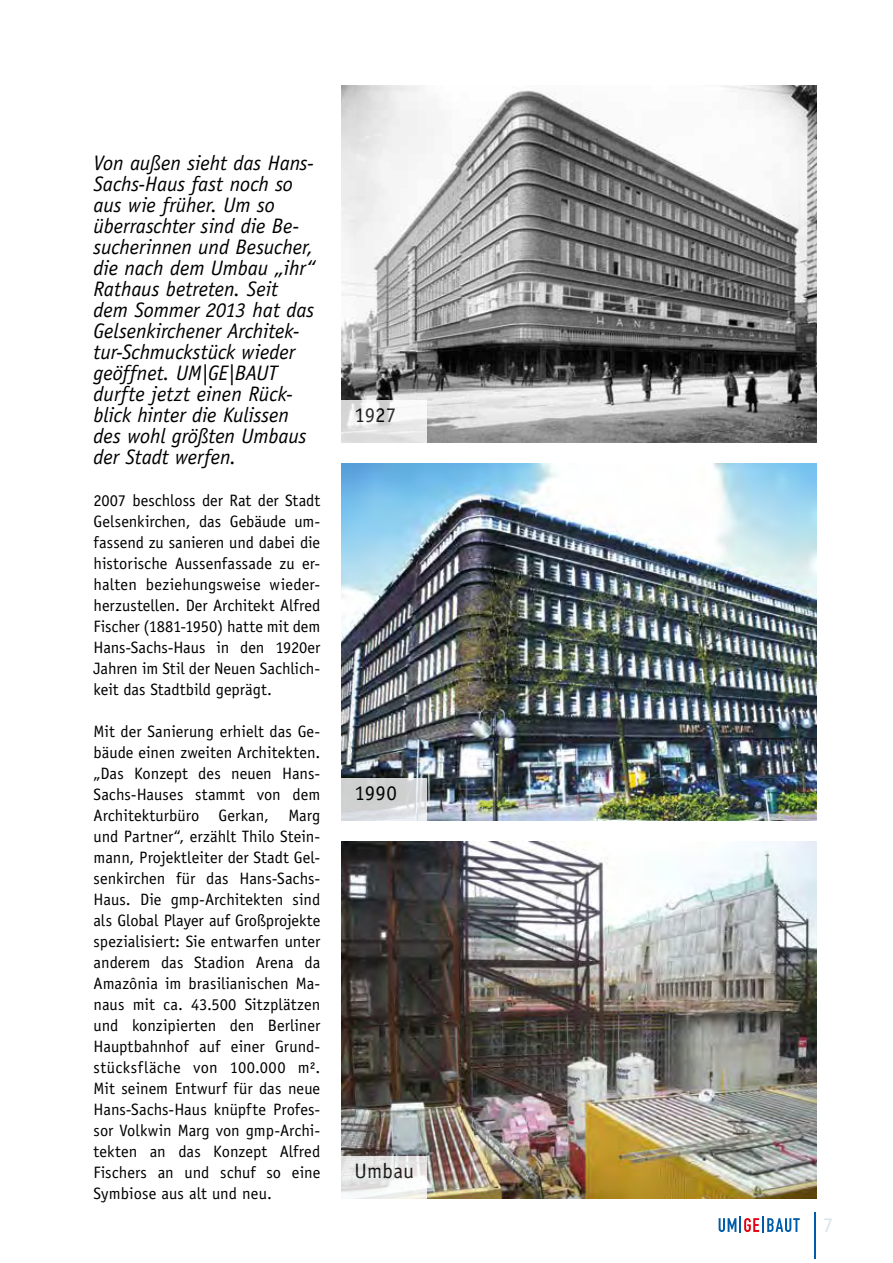
<style>
.page{position:relative;width:893px;height:1263px;background:#fff}
.page>*{position:absolute;margin:0;border:0;box-sizing:border-box;transform-origin:0 0}
.t1{font:italic 21px/21px "Officina Sans";letter-spacing:-.005em;color:#000}
.t2{font:21px "Officina Sans";letter-spacing:.01em;color:#000}
.t3{font:21px "Officina Sans";color:#d7e5ed}
.t4{font:16.5px/21px "Officina Sans";color:#000;text-align:justify}
</style>
<div class="page">
<svg style="left:719px;top:1216px;width:81px;height:17px"></svg>
<hr style="left:814px;top:1212px;width:1px;height:47px;background:#005ca9">
<img style="left:342px;top:85px;width:474px;height:358px">
<img style="left:342px;top:464px;width:474px;height:357px">
<img style="left:342px;top:842px;width:474px;height:357px">
<svg style="left:342px;top:779px;width:85px;height:42px;background:#d4d6d8"></svg>
<svg style="left:342px;top:401px;width:85px;height:42px"></svg>
<svg style="left:342px;top:1157px;width:85px;height:42px"></svg>
<p class="t1" style="left:94px;top:152px;width:223px">Von außen sieht das Hans-<br>Sachs-Haus fast noch so aus wie früher. Um so überraschter sind die Be&shy;sucherinnen und Besucher, die nach dem Umbau „ihr“<br>Rathaus betreten. Seit dem Sommer 2013 hat das<br>Gelsenkirchener Architek&shy;tur-Schmuckstück wieder geöffnet. UM|GE|BAUT durfte jetzt einen Rück&shy;blick hinter die Kulissen des wohl größten Umbaus der Stadt werfen.</p>
<p class="t4" style="left:94px;top:490px;width:228px">2007 beschloss der Rat der Stadt Gelsenkirchen, das Gebäude um&shy;fassend zu sanieren und dabei die historische Aussenfassade zu er&shy;halten beziehungsweise wieder&shy;herzustellen. Der Architekt Alfred Fischer (1881-1950) hatte mit dem Hans-Sachs-Haus in den 1920er Jahren im Stil der Neuen Sachlich&shy;keit das Stadtbild geprägt.</p>
<p class="t4" style="left:94px;top:721px;width:228px">Mit der Sanierung erhielt das Ge&shy;bäude einen zweiten Architekten. „Das Konzept des neuen Hans-Sachs-Hauses stammt von dem Architekturbüro Gerkan, Marg und Partner“, erzählt Thilo Stein&shy;mann, Projektleiter der Stadt Gel&shy;senkirchen für das Hans-Sachs-Haus. Die gmp-Architekten sind als Global Player auf Großprojekte spezialisiert: Sie entwarfen unter anderem das Stadion Arena da Amazônia im brasilianischen Ma&shy;naus mit ca. 43.500 Sitzplätzen und konzipierten den Berliner Hauptbahnhof auf einer Grund&shy;stücksfläche von 100.000 m².<br>Mit seinem Entwurf für das neue Hans-Sachs-Haus knüpfte Profes&shy;sor Volkwin Marg von gmp-Archi&shy;tekten an das Konzept Alfred Fischers an und schuf so eine Symbiose aus alt und neu.</p>
<p class="t2" style="left:354px;top:402px;width:43px">1927</p>
<p class="t2" style="left:354px;top:780px;width:44px">1990</p>
<p class="t2" style="left:354px;top:1158px;width:61px">Umbau</p>
<p class="t3" style="left:823px;top:1212px;width:12px">7</p>
</div>
